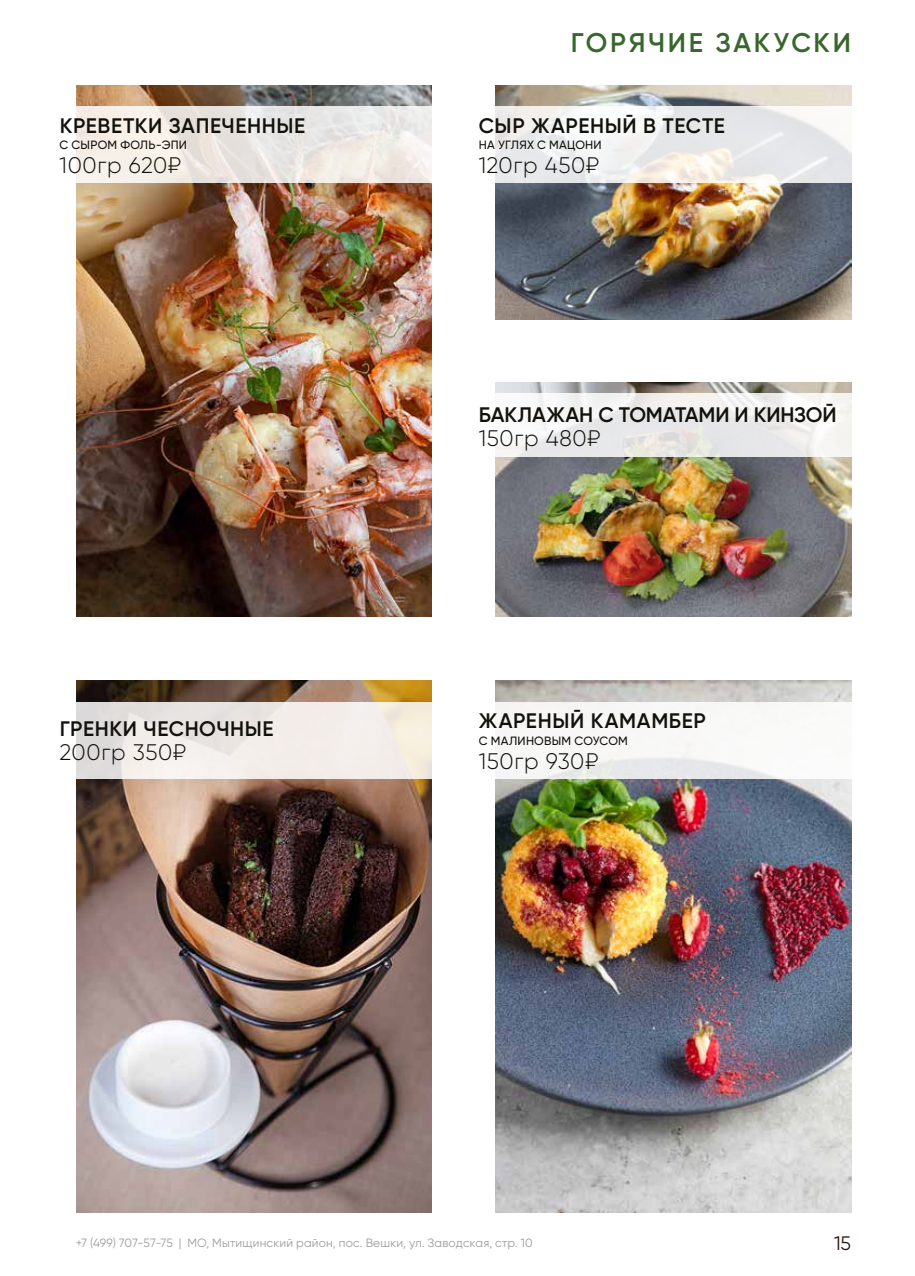
<style>
.page{position:relative;width:915px;height:1276px;background:#fff}
.page>*{position:absolute;margin:0;border:0;box-sizing:border-box;transform-origin:0 0}
.t1{font:600 27px "Gilroy";letter-spacing:.1em;color:#37672c}
.t2{font:300 22.5px "Gilroy";letter-spacing:.025em;color:#12110c}
.t3{font:600 21px "Gilroy";letter-spacing:.025em;color:#12110c}
.t4{font:600 21px "Gilroy";letter-spacing:-.005em;color:#12110c}
.t5{font:19.5px "Gilroy";color:#2d1813}
.t6{font:12px "Gilroy";letter-spacing:.015em;color:#9d9d9c}
.t7{font:500 12px "Gilroy";letter-spacing:.02em;color:#12110c}
</style>
<div class="page">
<img style="left:77px;top:680px;width:355px;height:532px">
<img style="left:495px;top:383px;width:355px;height:234px">
<img style="left:495px;top:680px;width:355px;height:532px">
<img style="left:77px;top:85px;width:355px;height:532px">
<img style="left:495px;top:85px;width:355px;height:234px">
<svg style="left:76px;top:106px;width:356px;height:77px;fill:#efeae6"></svg>
<svg style="left:495px;top:106px;width:357px;height:77px;fill:#e9e9ea"></svg>
<svg style="left:495px;top:393px;width:357px;height:64px;fill:#eeedec"></svg>
<svg style="left:76px;top:702px;width:356px;height:76px;fill:#f3ede8"></svg>
<svg style="left:495px;top:702px;width:355px;height:76px"></svg>
<h3 class="t3" style="left:60px;top:112px;width:247px">КРЕВЕТКИ ЗАПЕЧЕННЫЕ</h3>
<p class="t7" style="left:60px;top:138px;width:129px">С СЫРОМ ФОЛЬ-ЭПИ</p>
<h2 class="t2" style="left:60px;top:152px;width:123px">100гр 620₽</h2>
<h3 class="t3" style="left:60px;top:716px;width:215px">ГРЕНКИ ЧЕСНОЧНЫЕ</h3>
<h2 class="t2" style="left:60px;top:739px;width:128px">200гр 350₽</h2>
<h1 class="t1" style="left:570px;top:26px;width:281px">ГОРЯЧИЕ ЗАКУСКИ</h1>
<h3 class="t3" style="left:478px;top:112px;width:247px">СЫР ЖАРЕНЫЙ В ТЕСТЕ</h3>
<p class="t7" style="left:478px;top:138px;width:124px">НА УГЛЯХ С МАЦОНИ</p>
<h2 class="t2" style="left:478px;top:152px;width:122px">120гр 450₽</h2>
<h3 class="t4" style="left:478px;top:401px;width:359px">БАКЛАЖАН С ТОМАТАМИ И КИНЗОЙ</h3>
<h2 class="t2" style="left:478px;top:424px;width:123px">150гр 480₽</h2>
<h3 class="t3" style="left:478px;top:708px;width:228px">ЖАРЕНЫЙ КАМАМБЕР</h3>
<p class="t7" style="left:478px;top:733px;width:151px">С МАЛИНОВЫМ СОУСОМ</p>
<h2 class="t2" style="left:478px;top:747px;width:121px">150гр 930₽</h2>
<p class="t6" style="left:76px;top:1235px;width:458px">+7 (499) 707-57-75 | МО, Мытищинский район, пос. Вешки, ул. Заводская, стр. 10</p>
<h3 class="t5" style="left:833px;top:1231px;width:19px">15</h3>
</div>
